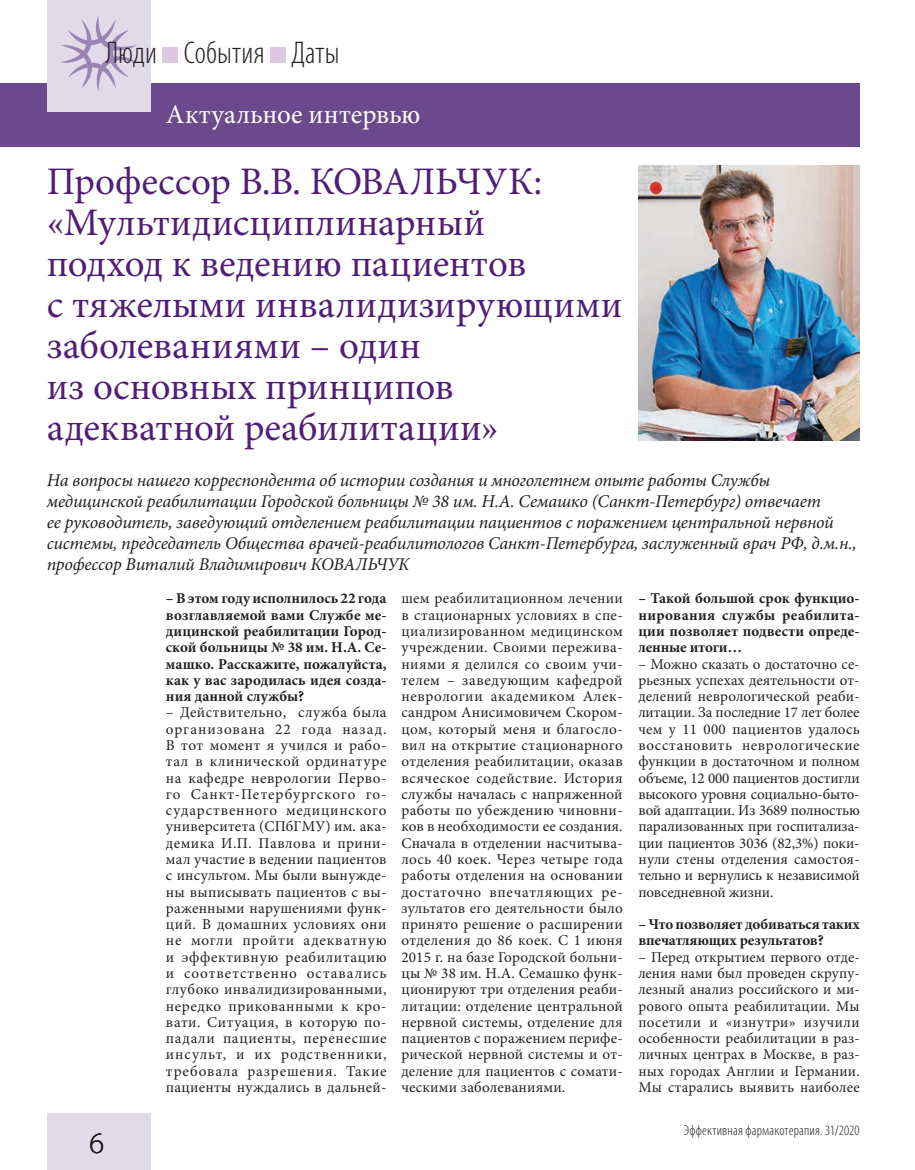
<style>
.page{position:relative;width:915px;height:1170px;background:#fff}
.page>*{position:absolute;margin:0;border:0;box-sizing:border-box;transform-origin:0 0}
.t1{font:39px/41.1px "Minion Pro";letter-spacing:.005em;color:#501d77}
.t2{font:300 condensed 31.5px "Myriad Pro";letter-spacing:.005em;color:#231f20}
.t3{font:300 30px "Myriad Pro";color:#231f20}
.t4{font:27px "Minion Pro";letter-spacing:.005em;color:#fff}
.t5{font:italic 18px/21px "Minion Pro";letter-spacing:-.01em;color:#231f20}
.t6{font:15px/16.2px "Minion Pro";letter-spacing:.01em;color:#231f20;text-align:justify}
.t7{font:700 15px/16.4px "Minion Pro";color:#231f20;text-align:justify}
.t8{font:300 condensed 14.25px "Myriad Pro";letter-spacing:.015em;color:#231f20}
</style>
<div class="page">
<div style="left:0;top:83px;width:859px;height:64px;background:#6b498d"></div>
<div style="left:47px;top:1113px;width:103px;height:56px;background:#e0dae9"></div>
<div style="left:47px;top:0;width:103px;height:111px;background:#e0dae9"></div>
<svg style="left:61px;top:16px;width:76px;height:76px"></svg>
<div style="left:162px;top:47px;width:16px;height:16px;background:#ddc8e1"></div>
<div style="left:270px;top:47px;width:16px;height:16px;background:#ddc8e1"></div>
<img style="left:638px;top:166px;width:221px;height:274px">
<h2 class="t2" style="left:106px;top:34px;width:235px">Люди События Даты</h2>
<h3 class="t4" style="left:166px;top:96px;width:256px">Актуальное интервью</h3>
<h1 class="t1" style="left:47px;top:161px;width:577px">Профессор В.В. КОВАЛЬЧУК: «Мультидисциплинарный<br>подход к ведению пациентов<br>с тяжелыми инвалидизирующими заболеваниями – один<br>из основных принципов адекватной реабилитации»</h1>
<p class="t5" style="left:47px;top:470px;width:811px">На вопросы нашего корреспондента об истории создания и многолетнем опыте работы Службы медицинской реабилитации Городской больницы № 38 им. Н.А. Семашко (Санкт-Петербург) отвечает<br>ее руководитель, заведующий отделением реабилитации пациентов с поражением центральной нервной системы, председатель Общества врачей-реабилитологов Санкт-Петербурга, заслуженный врач РФ, д.м.н., профессор Виталий Владимирович КОВАЛЬЧУК</p>
<p class="t7" style="left:166px;top:590px;width:222px">– В этом году исполнилось 22 года возглавляемой вами Службе ме&shy;дицинской реабилитации Город&shy;ской больницы № 38 им. Н.А. Се&shy;машко. Расскажите, пожалуйста, как у вас зародилась идея созда&shy;ния данной службы?</p>
<p class="t6" style="left:166px;top:704px;width:222px">– Действительно, служба была организована 22 года назад.<br>В тот момент я учился и рабо&shy;тал в клинической ординатуре на кафедре неврологии Перво&shy;го Санкт-Петербургского го&shy;сударственного медицинского университета (СПбГМУ) им. ака&shy;демика И.П. Павлова и прини&shy;мал участие в ведении пациентов с инсультом. Мы были вынужде&shy;ны выписывать пациентов с вы&shy;раженными нарушениями функ&shy;ций. В домашних условиях они не могли пройти адекватную и эффективную реабилитацию и соответственно оставались глубоко инвалидизированными, нередко прикованными к кро&shy;вати. Ситуация, в которую по&shy;падали пациенты, перенесшие инсульт, и их родственники, требовала разрешения. Такие пациенты нуждались в дальней-</p>
<p class="t6" style="left:401px;top:590px;width:223px">шем реабилитационном лечении в стационарных условиях в спе&shy;циализированном медицинском учреждении. Своими пережива&shy;ниями я делился со своим учи&shy;телем – заведующим кафедрой неврологии академиком Алек&shy;сандром Анисимовичем Скором&shy;цом, который меня и благосло&shy;вил на открытие стационарного отделения реабилитации, оказав всяческое содействие. История службы началась с напряженной работы по убеждению чиновни&shy;ков в необходимости ее создания.<br>Сначала в отделении насчитыва&shy;лось 40 коек. Через четыре года работы отделения на основании достаточно впечатляющих ре&shy;зультатов его деятельности было принято решение о расширении отделения до 86 коек. С 1 июня 2015 г. на базе Городской больни&shy;цы № 38 им. Н.А. Семашко функ&shy;ционируют три отделения реаби&shy;литации: отделение центральной нервной системы, отделение для пациентов с поражением перифе&shy;рической нервной системы и от&shy;деление для пациентов с сомати&shy;ческими заболеваниями.</p>
<p class="t7" style="left:638px;top:590px;width:223px">– Такой большой срок функцио&shy;нирования службы реабилита&shy;ции позволяет подвести опреде&shy;ленные итоги…</p>
<p class="t6" style="left:638px;top:655px;width:223px">– Можно сказать о достаточно се&shy;рьезных успехах деятельности от&shy;делений неврологической реаби&shy;литации. За последние 17 лет более чем у 11 000 пациентов удалось восстановить неврологические функции в достаточном и полном объеме, 12 000 пациентов достигли высокого уровня социально-быто&shy;вой адаптации. Из 3689 полностью парализованных при госпитализа&shy;ции пациентов 3036 (82,3%) поки&shy;нули стены отделения самостоя&shy;тельно и вернулись к независимой повседневной жизни.</p>
<p class="t7" style="left:638px;top:915px;width:223px">– Что позволяет добиваться таких впечатляющих результатов?</p>
<p class="t6" style="left:638px;top:948px;width:223px">– Перед открытием первого отде&shy;ления нами был проведен скрупу&shy;лезный анализ российского и ми&shy;рового опыта реабилитации. Мы посетили и «изнутри» изучили особенности реабилитации в раз&shy;личных центрах в Москве, в раз&shy;ных городах Англии и Германии.<br>Мы старались выявить наиболее</p>
<h3 class="t3" style="left:89px;top:1125px;width:16px">6</h3>
<p class="t8" style="left:683px;top:1121px;width:177px">Эффективная фармакотерапия. 31/2020</p>
</div>
